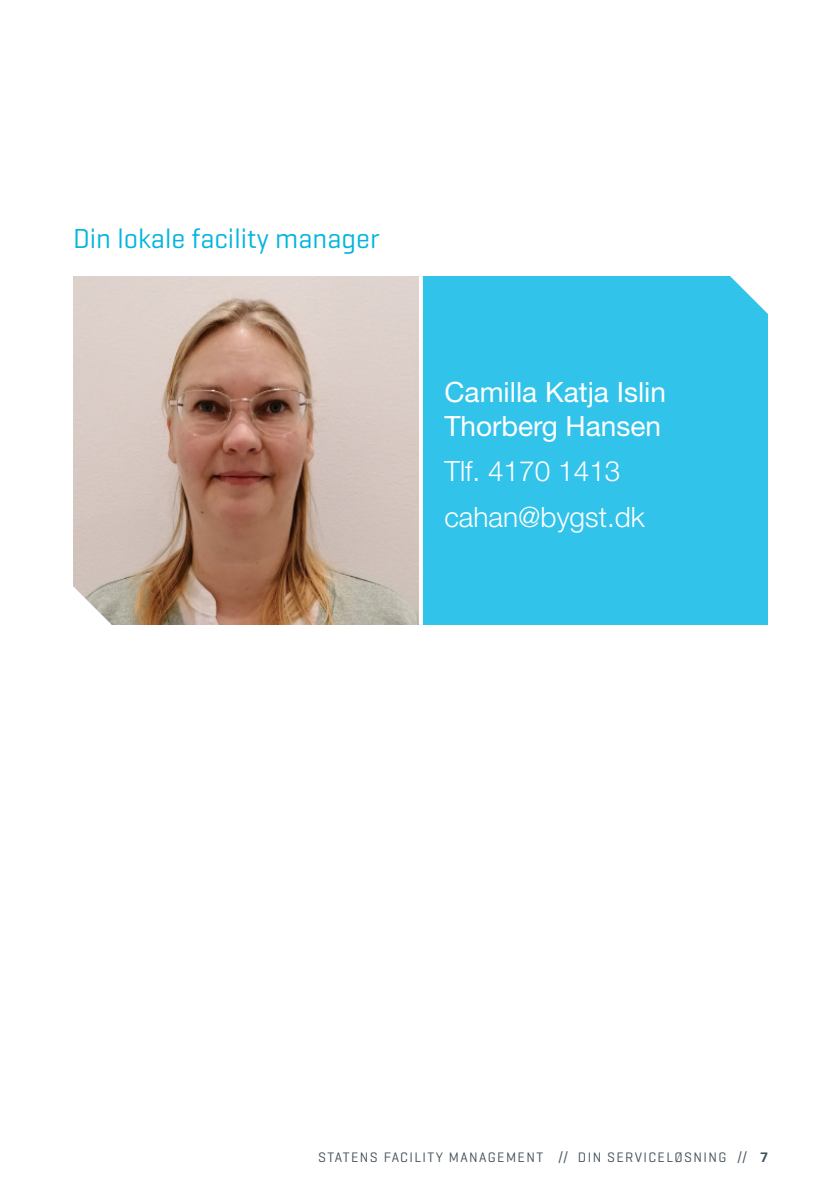
<style>
.page{position:relative;width:840px;height:1191px;background:#fff}
.page>*{position:absolute;margin:0;border:0;box-sizing:border-box;transform-origin:0 0}
._02_Underrubrik_1_blå{font:28px/34px "Helvetica Neue LT Std";color:#fff}
._02_Underrubrik_1_blå-2{font:300 28px "Helvetica Neue LT Std";color:#fff}
._02_Underrubrik_1_blå-3{font:28px "Geogrotesque";color:#00b5de}
.t1{font:14px "Geogrotesque";letter-spacing:.1em;color:#425159}
.s1{font-weight:600}
</style>
<div class="page">
<img style="left:73px;top:276px;width:346px;height:349px">
<div style="left:420px;top:276px;width:347px;height:349px;background:#31c3e9"></div>
<svg style="left:730px;top:276px;width:38px;height:39px"></svg>
<svg style="left:73px;top:586px;width:39px;height:39px"></svg>
<hr style="left:419px;top:276px;width:4px;height:349px;background:#fff">
<p class="_02_Underrubrik_1_blå-3" style="left:73px;top:221px;width:308px">Din lokale facility manager</p>
<p class="_02_Underrubrik_1_blå" style="left:444px;top:374px;width:223px">Camilla Katja Islin<br>Thorberg Hansen</p>
<p class="_02_Underrubrik_1_blå-2" style="left:444px;top:454px;width:177px">Tlf. 4170 1413</p>
<p class="_02_Underrubrik_1_blå-2" style="left:444px;top:499px;width:202px">cahan@bygst.dk</p>
<p class="t1" style="left:318px;top:1148px;width:451px">STATENS FACILITY MANAGEMENT // DIN SERVICELØSNING // <span class="s1">7</span></p>
</div>
